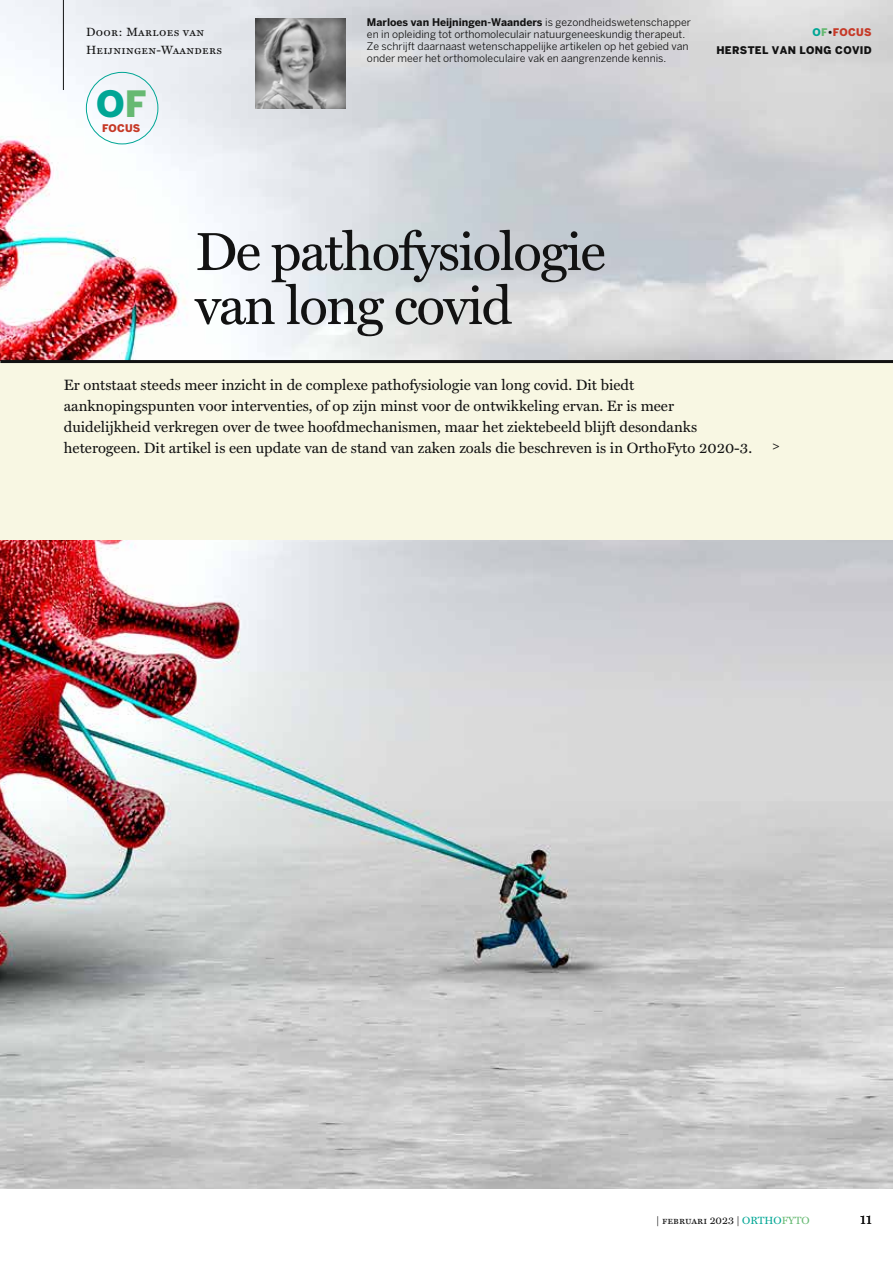
<style>
.page{position:relative;width:893px;height:1263px;background:#fff}
.page>*{position:absolute;margin:0;border:0;box-sizing:border-box;transform-origin:0 0}
.t1{font:54px/54px "Miller Text";letter-spacing:-.03em;color:#121212}
.t2{font:900 36px "Benton Sans";color:#00a695}
.t3{font:15px/21px "Miller Text";color:#121212}
.t4{font:13.5px "Miller Text";color:#121212}
.t5{font:700 13.5px "Miller Text";color:#121212}
.t6{font:12px/18px "Miller Text SC";letter-spacing:.03em;color:#121212}
.t7{font:10.5px/12px "Benton Sans";color:#121212}
.t8{font:900 10.5px/18px "Benton Sans";letter-spacing:.03em;color:#121212;text-align:right}
.t9{font:10.5px "Miller Text SC";color:#121212}
.t10{font:900 10.5px "Benton Sans";letter-spacing:.01em;color:#c63927}
.s1{font-weight:700}
.s2{color:#66b972}
.s3{color:#00a695}
.s4{color:#c63927}
.s5{font-family:"Miller Text";color:#00a695}
.s6{font-family:"Miller Text";color:#66b972}
</style>
<div class="page">
<img style="left:0;top:0;width:893px;height:1188px">
<hr style="left:63px;top:0;width:1px;height:90px;background:#121212">
<div style="left:0;top:362px;width:893px;height:178px;background:#f8f7e3"></div>
<div style="left:86px;top:72px;width:72px;height:72px;border:1px solid #00a695;border-radius:50%"></div>
<img style="left:255px;top:18px;width:90px;height:90px">
<hr style="left:0;top:360px;width:893px;height:3px;background:#121212">
<p class="t6" style="left:86px;top:23px;width:138px">Door: Marloes van<br>Heijningen-Waanders</p>
<p class="t7" style="left:367px;top:16px;width:326px"><span class="s1">Marloes van Heijningen-Waanders</span> is gezondheidswetenschapper en in opleiding tot orthomoleculair natuurgeneeskundig therapeut.<br>Ze schrijft daarnaast wetenschappelijke artikelen op het gebied van onder meer het orthomoleculaire vak en aangrenzende kennis.</p>
<h2 class="t2" style="left:96px;top:82px;width:52px">O<span class="s2">F</span></h2>
<p class="t10" style="left:102px;top:121px;width:39px">FOCUS</p>
<p class="t8" style="left:716px;top:23px;width:157px"><span class="s3">O</span><span class="s2">F</span>•<span class="s4">FOCUS<br></span>HERSTEL VAN LONG COVID</p>
<h1 class="t1" style="left:195px;top:224px;width:412px">De pathofysiologie van long covid</h1>
<p class="t3" style="left:64px;top:374px;width:690px">Er ontstaat steeds meer inzicht in de complexe pathofysiologie van long covid. Dit biedt aanknopingspunten voor interventies, of op zijn minst voor de ontwikkeling ervan. Er is meer duidelijkheid verkregen over de twee hoofdmechanismen, maar het ziektebeeld blijft desondanks heterogeen. Dit artikel is een update van de stand van zaken zoals die beschreven is in OrthoFyto 2020-3.</p>
<p class="t5" style="left:772px;top:437px;width:9px">&gt;</p>
<p class="t9" style="left:656px;top:1214px;width:155px">| februari 2023 | <span class="s5">ORTHO</span><span class="s6">FYTO</span></p>
<p class="t4" style="left:860px;top:1211px;width:13px">11</p>
</div>
